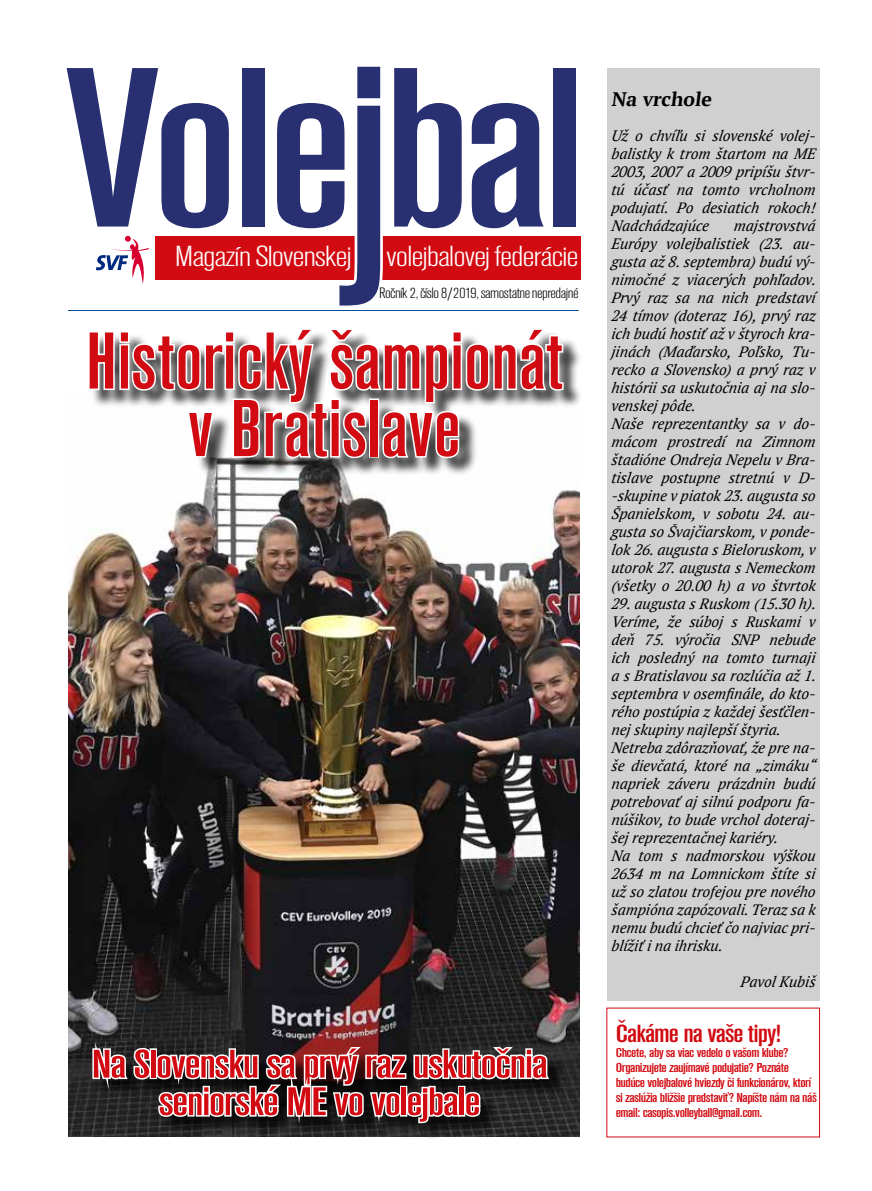
<style>
.page{position:relative;width:872px;height:1191px;background:#fff}
.page>*{position:absolute;margin:0;border:0;box-sizing:border-box;transform-origin:0 0}
.t1{font:500 condensed 237.6px "Accius TOT";letter-spacing:-.03em;color:#283071;scale:1.25 1}
.t2{font:500 condensed 84px/67.5px "Accius TOT";color:#d20a11;text-align:center;scale:1.09 1}
.t3{font:500 condensed 41.7px/37.5px "Accius TOT";letter-spacing:-.03em;color:#d20a11;text-align:center;scale:1.33 1}
.t4{font:300 condensed 30.3px "Accius TOT";letter-spacing:-.03em;color:#fff;scale:1.33 1}
.t5{font:500 condensed 25.8px "Accius TOT";letter-spacing:-.03em;color:#d20a11;scale:1.33 1}
.t6{font:700 19.5px "PT Serif";color:#000}
.t7{font:300 condensed 15.75px "Accius TOT";letter-spacing:-.03em;color:#000;scale:1.17 1}
.t8{font:italic 15px/18px "PT Serif";color:#000}
.t9{font:500 condensed 13.5px/15px "Accius TOT";letter-spacing:-.03em;color:#d20a11;scale:1.33 1}
.s1{font-size:297px}
</style>
<div class="page">
<div style="left:155px;top:236px;width:425px;height:44px;background:#d20a11"></div>
<svg style="left:353px;top:236px;width:30px;height:44px"></svg>
<svg style="left:95px;top:235px;width:54px;height:49px"></svg>
<hr style="left:68px;top:310px;width:510px;height:1px;background:#004d9d">
<div style="left:607px;top:68px;width:212px;height:932px;background:#d0d0d0"></div>
<img style="left:68px;top:477px;width:511px;height:660px">
<div style="left:91px;top:331px;width:492px;height:146px;background:#000;opacity:.75"></div>
<svg style="left:91px;top:331px;width:474px;height:145px"></svg>
<div style="left:95px;top:1048px;width:472px;height:93px;background:#000;opacity:.75"></div>
<svg style="left:91px;top:987px;width:460px;height:153px"></svg>
<h1 class="t1" style="left:63px;top:17px;width:421px">Vole<span class="s1">j</span>bal</h1>
<h3 class="t4" style="left:175px;top:241px;width:305px">Magazín Slovenskej volejbalovej federácie</h3>
<p class="t7" style="left:379px;top:284px;width:172px">Ročník 2, číslo 8/2019, samostatne nepredajné</p>
<h2 class="t2" style="left:86px;top:328px;width:440px">Historický šampionát v Bratislave</h2>
<h3 class="t3" style="left:91px;top:1045px;width:345px">Na Slovensku sa prvý raz uskutočnia seniorské ME vo volejbale</h3>
<h3 class="t6" style="left:611px;top:86px;width:105px">Na vrchole</h3>
<p class="t8" style="left:611px;top:127px;width:208px">Už o chvíľu si slovenské volej&shy;balistky k trom štartom na ME<br>2003, 2007 a 2009 pripíšu štvr&shy;tú účasť na tomto vrcholnom podujatí. Po desiatich rokoch!<br>Nadchádzajúce</p>
<p class="t8" style="left:611px;top:217px;width:209px;text-indent:122px">majstrovstvá<br>Európy volejbalistiek (23. au&shy;gusta až 8. septembra) budú vý&shy;nimočné z viacerých pohľadov.<br>Prvý raz sa na nich predstaví<br>24 tímov (doteraz 16), prvý raz ich budú hostiť až v štyroch kra&shy;jinách (Maďarsko, Poľsko, Tu&shy;recko a Slovensko) a prvý raz v histórii sa uskutočnia aj na slo&shy;venskej pôde.<br>Naše reprezentantky sa v do&shy;mácom prostredí na Zimnom štadióne Ondreja Nepelu v Bra&shy;tislave postupne stretnú v D--skupine v piatok 23.augusta so<br>Španielskom, v sobotu 24. au&shy;gusta so Švajčiarskom, v ponde&shy;lok 26. augusta s Bieloruskom, v utorok 27. augusta s Nemeckom (všetky o 20.00 h) a vo štvrtok</p>
<p class="t8" style="left:611px;top:595px;width:209px">29. augusta s Ruskom (15.30 h).<br>Veríme, že súboj s Ruskami v deň 75. výročia SNP nebude ich posledný na tomto turnaji a s Bratislavou sa rozlúčia až 1. septembra v osemfinále, do kto&shy;rého postúpia z každej šesťčlen&shy;nej skupiny najlepší štyria.<br>Netreba zdôrazňovať, že pre na&shy;še dievčatá, ktoré na „zimáku“ napriek záveru prázdnin budú potrebovať aj silnú podporu fa&shy;núšikov, to bude vrchol doteraj&shy;šej reprezentačnej kariéry.<br>Na tom s nadmorskou výškou<br>2634 m na Lomnickom štíte si už so zlatou trofejou pre nového šampióna zapózovali.Teraz sa k nemu budú chcieť čo najviac pri&shy;blížiť i na ihrisku.</p>
<p class="t8" style="left:740px;top:973px;width:76px">Pavol Kubiš</p>
<h3 class="t5" style="left:615px;top:1019px;width:126px">Čakáme na vaše tipy!</h3>
<p class="t9" style="left:615px;top:1045px;width:153px">Chcete, aby sa viac vedelo ovašom klube?<br>Organizujete zaujímavé podujatie? Poznáte budúce volejbalové hviezdy či funkcionárov, ktorí si zaslúžia bližšie predstaviť? Napíšte nám na náš email: casopis.volleyball@gmail.com.</p>
</div>
